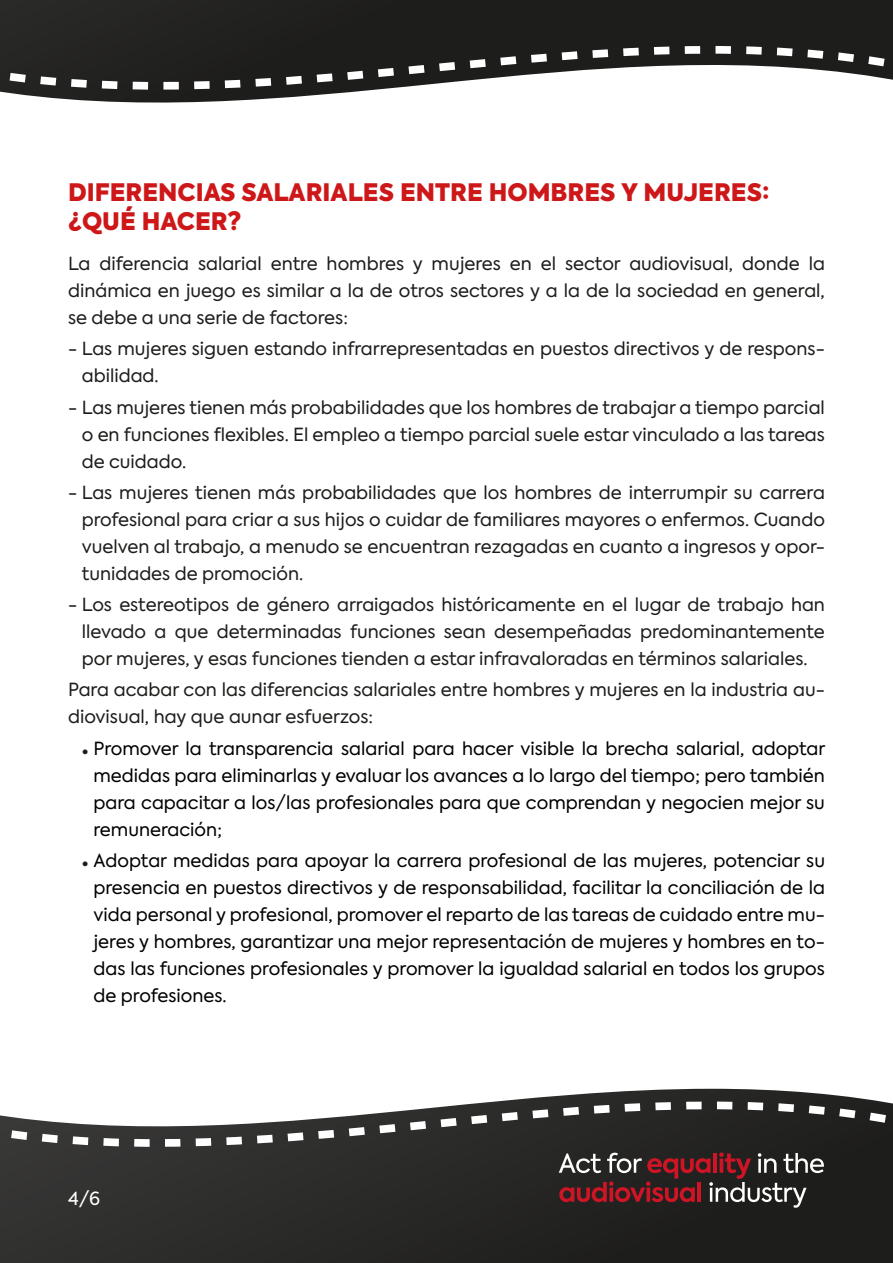
<style>
.page{position:relative;width:893px;height:1263px;background:#fff}
.page>*{position:absolute;margin:0;border:0;box-sizing:border-box;transform-origin:0 0}
.titles{font:900 24px/28.8px "Axiforma";color:#cd1719}
.t1{font:18px/27px "Axiforma";color:#1d1d1b;text-align:justify}
.t2{font:18px/27px "Axiforma";color:#000;text-align:justify}
.t3{font:18px "Axiforma";color:#fff}
.s1{color:#1d1d1b}
</style>
<div class="page">
<svg style="left:0;top:1189px;width:893px;height:74px;background:#262624"></svg>
<svg style="left:0;top:1088px;width:893px;height:101px"></svg>
<svg style="left:0;top:0;width:893px;height:5px;background:#20201e"></svg>
<svg style="left:0;top:5px;width:893px;height:98px"></svg>
<svg style="left:559px;top:1152px;width:265px;height:56px;background:#503536"></svg>
<p class="titles" style="left:68px;top:179px;width:703px">DIFERENCIAS SALARIALES ENTRE HOMBRES Y MUJERES: ¿QUÉ HACER?</p>
<p class="t1" style="left:68px;top:250px;width:758px">La diferencia salarial entre hombres y mujeres en el sector audiovisual, donde la dinámica en juego es similar a la de otros sectores y a la de la sociedad en general, se debe a una serie de factores:</p>
<p class="t1" style="left:82px;top:336px;width:745px;text-indent:-14px">- Las mujeres siguen estando infrarrepresentadas en puestos directivos y de respons&shy;abilidad.</p>
<p class="t1" style="left:82px;top:394px;width:745px;text-indent:-14px">- Las mujeres tienen más probabilidades que los hombres de trabajar a tiempo parcial o en funciones flexibles. El empleo a tiempo parcial suele estar vinculado a las tareas de cuidado.</p>
<p class="t1" style="left:82px;top:479px;width:745px;text-indent:-14px">- Las mujeres tienen más probabilidades que los hombres de interrumpir su carrera profesional para criar a sus hijos o cuidar de familiares mayores o enfermos. Cuando vuelven al trabajo, a menudo se encuentran rezagadas en cuanto a ingresos y opor&shy;tunidades de promoción.</p>
<p class="t1" style="left:82px;top:591px;width:745px;text-indent:-14px">- Los estereotipos de género arraigados históricamente en el lugar de trabajo han llevado a que determinadas funciones sean desempeñadas predominantemente por mujeres, y esas funciones tienden a estar infravaloradas en términos salariales.</p>
<p class="t1" style="left:68px;top:677px;width:758px">Para acabar con las diferencias salariales entre hombres y mujeres en la industria au&shy;diovisual, hay que aunar esfuerzos:</p>
<p class="t2" style="left:94px;top:735px;width:733px;text-indent:-12px"><span class="s1">•</span> Promover la transparencia salarial para hacer visible la brecha salarial, adoptar medidas para eliminarlas y evaluar los avances a lo largo del tiempo; pero también para capacitar a los/las profesionales para que comprendan y negocien mejor su remuneración;</p>
<p class="t2" style="left:94px;top:847px;width:733px;text-indent:-12px"><span class="s1">•</span> Adoptar medidas para apoyar la carrera profesional de las mujeres, potenciar su presencia en puestos directivos y de responsabilidad, facilitar la conciliación de la vida personal y profesional, promover el reparto de las tareas de cuidado entre mu&shy;jeres y hombres, garantizar una mejor representación de mujeres y hombres en to&shy;das las funciones profesionales y promover la igualdad salarial en todos los grupos de profesiones.</p>
<p class="t3" style="left:68px;top:1186px;width:34px">4/6</p>
</div>
